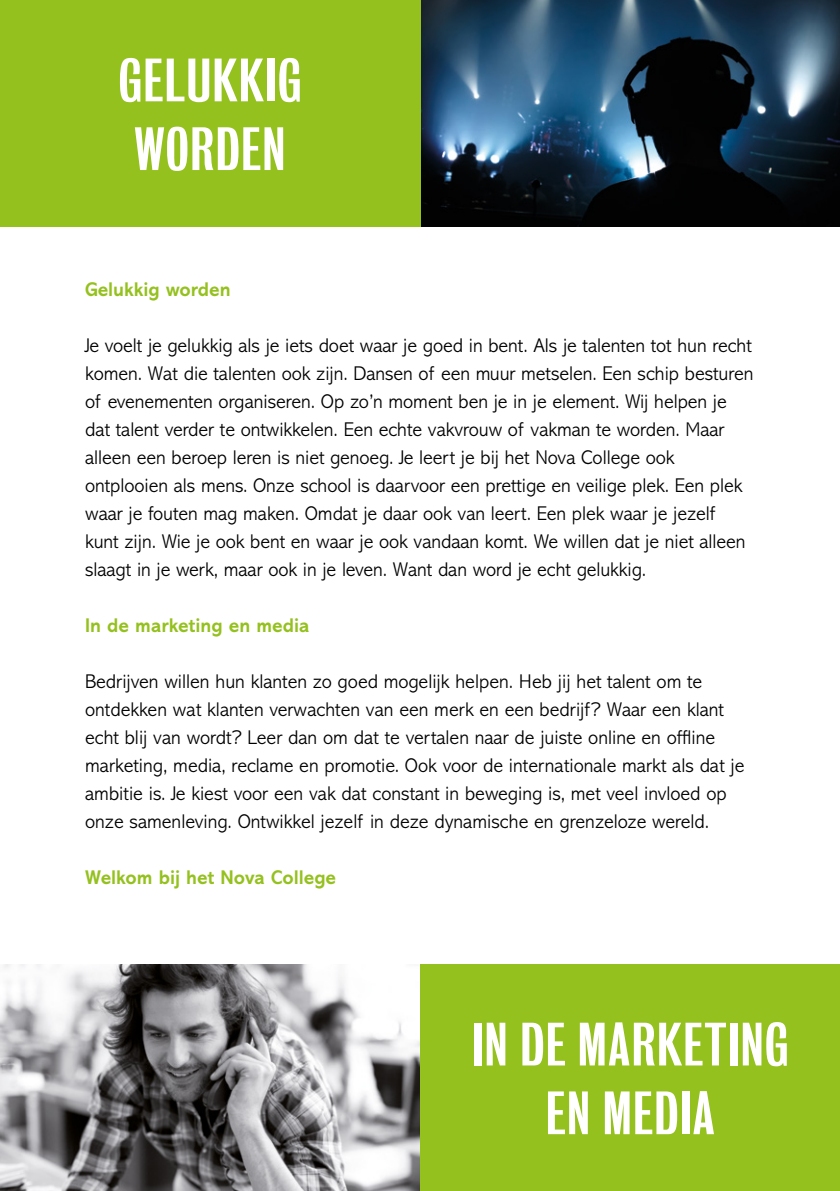
<style>
.page{position:relative;width:840px;height:1191px;background:#fff}
.page>*{position:absolute;margin:0;border:0;box-sizing:border-box;transform-origin:0 0}
.t1{font:55.6px/68.6px "Bureau Grot One Three";letter-spacing:.01em;color:#fff;scale:1.2 1}
.t2{font:300 20px/28px "Abadi";letter-spacing:-.005em;color:#000}
.t3{font:700 20px "Abadi";color:#95c11f}
</style>
<div class="page">
<img style="left:0;top:964px;width:420px;height:227px">
<img style="left:420px;top:0;width:419px;height:227px">
<div style="left:0;top:0;width:420px;height:227px;background:#95c11f"></div>
<div style="left:420px;top:964px;width:419px;height:227px;background:#95c11f"></div>
<h1 class="t1" style="left:118px;top:47px;width:154px">GELUKKIG<br>WORDEN</h1>
<p class="t3" style="left:85px;top:278px;width:147px">Gelukkig worden</p>
<p class="t2" style="left:85px;top:332px;width:669px">Je voelt je gelukkig als je iets doet waar je goed in bent. Als je talenten tot hun recht komen. Wat die talenten ook zijn. Dansen of een muur metselen. Een schip besturen of evenementen organiseren. Op zo’n moment ben je in je element. Wij helpen je dat talent verder te ontwikkelen. Een echte vakvrouw of vakman te worden. Maar alleen een beroep leren is niet genoeg. Je leert je bij het Nova College ook ontplooien als mens. Onze school is daarvoor een prettige en veilige plek. Een plek waar je fouten mag maken. Omdat je daar ook van leert. Een plek waar je jezelf kunt zijn. Wie je ook bent en waar je ook vandaan komt. We willen dat je niet alleen slaagt in je werk, maar ook in je leven. Want dan word je echt gelukkig.</p>
<p class="t3" style="left:85px;top:614px;width:226px">In de marketing en media</p>
<p class="t2" style="left:85px;top:668px;width:660px">Bedrijven willen hun klanten zo goed mogelijk helpen. Heb jij het talent om te ontdekken wat klanten verwachten van een merk en een bedrijf? Waar een klant echt blij van wordt? Leer dan om dat te vertalen naar de juiste online en offline marketing, media, reclame en promotie. Ook voor de internationale markt als dat je ambitie is. Je kiest voor een vak dat constant in beweging is, met veel invloed op onze samenleving. Ontwikkel jezelf in deze dynamische en grenzeloze wereld.</p>
<p class="t3" style="left:85px;top:866px;width:252px">Welkom bij het Nova College</p>
<h1 class="t1" style="left:471px;top:1011px;width:266px;text-align:center">IN DE MARKETING<br>EN MEDIA</h1>
</div>
